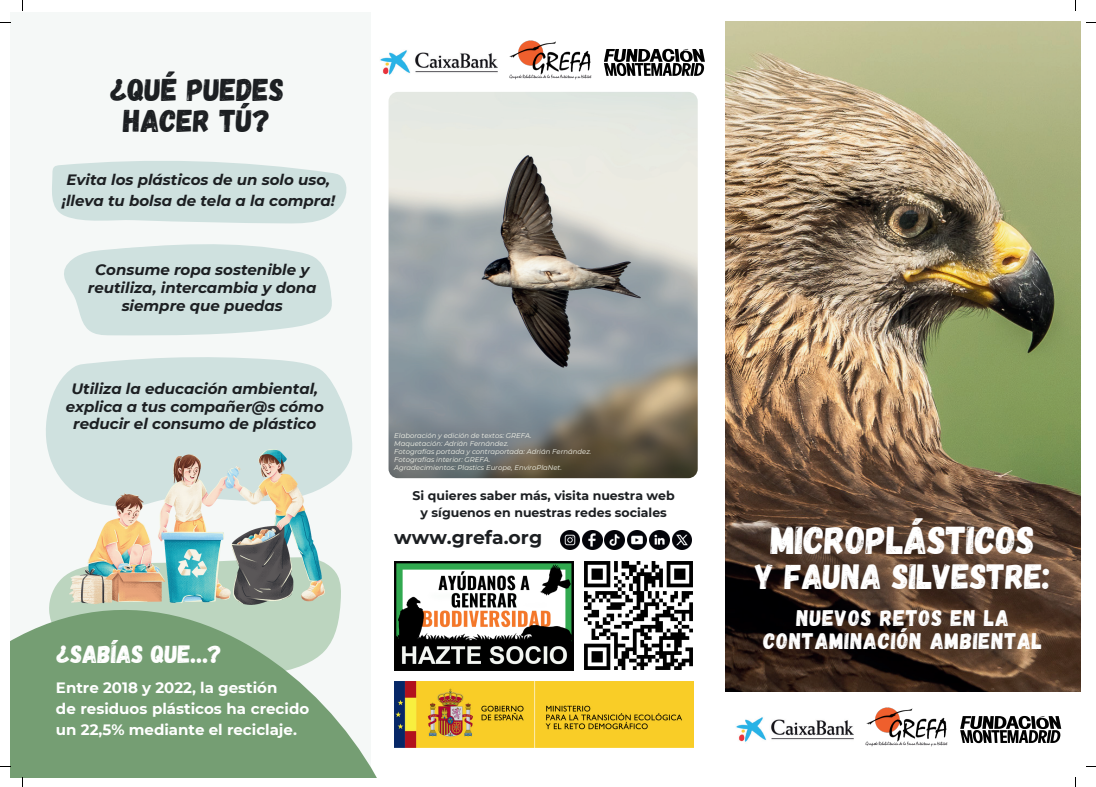
<style>
.page{position:relative;width:1096px;height:787px;background:#fff}
.page>*{position:absolute;margin:0;border:0;box-sizing:border-box;transform-origin:0 0}
.t1{font:38.88px "Gagalin";color:#fff}
.t2{font:35.12px "Gagalin";color:#fff}
.t3{font:31.5px/31px "Gagalin";color:#1c1f22;text-align:center}
.t4{font:25px "Gagalin";color:#fff}
.t5{font:22.5px/22.5px "Gagalin";letter-spacing:.04em;color:#fff;text-align:center}
.t6{font:700 18.75px "Montserrat";color:#1c1f22}
.t7{font:italic 700 15px/17.9px "Montserrat";color:#1c1f22;text-align:center}
.t8{font:700 15px/20.6px "Montserrat";color:#fff}
.t9{font:700 12.5px/16.9px "Montserrat";color:#1c1f22;text-align:center}
.t10{font:italic 6.88px/8px "Montserrat";color:#f4f5eb}
</style>
<div class="page">
<img style="left:725px;top:22px;width:355px;height:669px">
<div style="left:10px;top:13px;width:361px;height:764px;background:#f5f8f7"></div>
<svg style="left:10px;top:478px;width:473px;height:299px;fill:#759e73"></svg>
<svg style="left:44px;top:357px;width:309px;height:150px;fill:#cfe1df"></svg>
<img style="left:69px;top:449px;width:255px;height:155px">
<img style="left:394px;top:561px;width:179px;height:110px">
<img style="left:649px;top:530px;width:20px;height:20px">
<img style="left:605px;top:530px;width:19px;height:20px">
<img style="left:560px;top:530px;width:20px;height:20px">
<img style="left:627px;top:530px;width:20px;height:20px">
<img style="left:672px;top:530px;width:19px;height:20px">
<img style="left:582px;top:530px;width:20px;height:20px">
<img style="left:584px;top:561px;width:109px;height:109px">
<img style="left:736px;top:717px;width:118px;height:25px">
<svg style="left:865px;top:742px;width:9px;height:4px"></svg>
<img style="left:866px;top:707px;width:80px;height:35px">
<img style="left:874px;top:742px;width:73px;height:4px">
<svg style="left:960px;top:716px;width:101px;height:27px"></svg>
<svg style="left:64px;top:244px;width:268px;height:92px;background:#d4e4e2"></svg>
<img style="left:394px;top:681px;width:299px;height:67px">
<img style="left:388px;top:92px;width:309px;height:386px;border-radius:9px">
<svg style="left:52px;top:161px;width:295px;height:63px;background:#d3e3e1"></svg>
<img style="left:380px;top:50px;width:118px;height:25px">
<svg style="left:509px;top:75px;width:9px;height:4px"></svg>
<img style="left:509px;top:40px;width:81px;height:35px">
<img style="left:518px;top:75px;width:73px;height:4px">
<svg style="left:604px;top:49px;width:101px;height:27px"></svg>
<h3 class="t3" style="left:109px;top:75px;width:176px">¿QUÉ PUEDES<br>HACER TÚ?</h3>
<p class="t7" style="left:62px;top:169px;width:275px;line-height:20.6px">Evita los plásticos de un solo uso, ¡lleva tu bolsa de tela a la compra!</p>
<p class="t7" style="left:88px;top:260px;width:230px">Consume ropa sostenible y reutiliza, intercambia y dona siempre que puedas</p>
<p class="t7" style="left:66px;top:379px;width:259px">Utiliza la educación ambiental, explica a tus compañer@s cómo reducir el consumo de plástico</p>
<h3 class="t4" style="left:56px;top:639px;width:167px">¿SABÍAS QUE…?</h3>
<p class="t8" style="left:56px;top:677px;width:255px">Entre 2018 y 2022, la gestión<br>de residuos plásticos ha crecido un 22,5% mediante el reciclaje.</p>
<p class="t10" style="left:394px;top:431px;width:198px">Elaboración y edición de textos: GREFA.<br>Maquetación: Adrián Fernández.<br>Fotografías portada y contraportada: Adrián Fernández.<br>Fotografías interior: GREFA.<br>Agradecimientos: Plastics Europe, EnviroPlaNet.</p>
<p class="t9" style="left:412px;top:487px;width:264px">Si quieres saber más, visita nuestra web y síguenos en nuestras redes sociales</p>
<p class="t6" style="left:394px;top:524px;width:149px">www.grefa.org</p>
<h1 class="t1" style="left:770px;top:516px;width:265px">MICROPLÁSTICOS</h1>
<h2 class="t2" style="left:755px;top:555px;width:296px">Y FAUNA SILVESTRE:</h2>
<h3 class="t5" style="left:763px;top:607px;width:280px">NUEVOS RETOS EN LA<br>CONTAMINACIÓN AMBIENTAL</h3>
</div>
